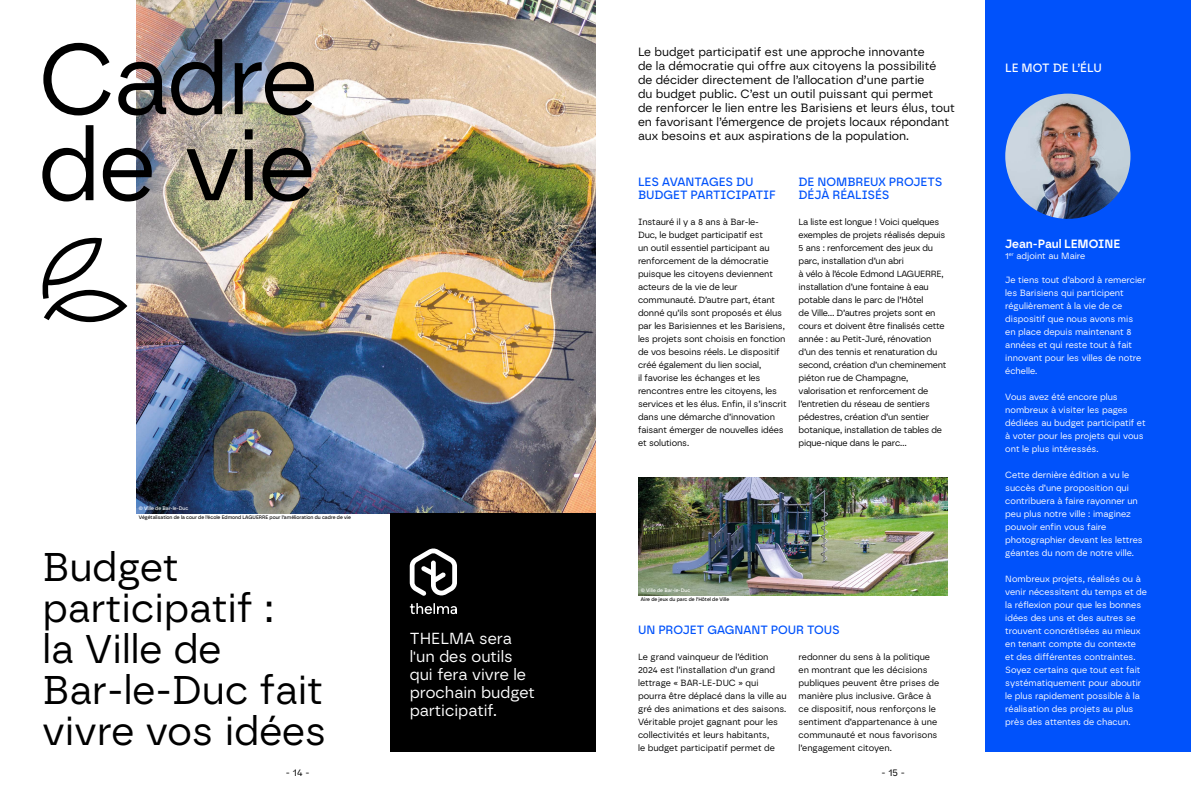
<style>
.page{position:relative;width:1191px;height:794px;background:#fff}
.page>*{position:absolute;margin:0;border:0;box-sizing:border-box;transform-origin:0 0}
.t1{font:100px/86px "Borna";letter-spacing:-.025em;color:#000}
.t2{font:40px/41px "Borna";color:#000}
.t3{font:16px/18px "Borna";color:#fff}
.t4{font:12px/14px "Borna";color:#000}
.t5{font:500 12px/13px "Borna";color:#0052fb}
.t6{font:600 12px "Borna";color:#fff}
.t7{font:500 12px "Borna";color:#fff}
.t8{font:10px "Borna";color:#000}
.t9{font:9px/13px "Borna";letter-spacing:-.01em;color:#000}
.t10{font:9px/13px "Borna";color:#fff}
.t11{font:500 5px "Borna";color:#000}
.t12{font:500 5px "Borna";color:#fff}
</style>
<div class="page">
<img style="left:136px;top:0;width:459px;height:513px">
<img style="left:127px;top:0;width:278px;height:315px">
<img style="left:638px;top:477px;width:309px;height:118px">
<svg style="left:42px;top:237px;width:85px;height:85px"></svg>
<div style="left:986px;top:0;width:205px;height:751px;background:#0052fb"></div>
<img style="left:1005px;top:94px;width:125px;height:125px;border-radius:63px">
<div style="left:390px;top:513px;width:205px;height:238px;background:#000"></div>
<svg style="left:410px;top:548px;width:47px;height:48px"></svg>
<svg style="left:410px;top:603px;width:47px;height:11px"></svg>
<h1 class="t1" style="left:38px;top:35px;width:281px">Cadre de vie</h1>
<p class="t11" style="left:139px;top:340px;width:51px">© Ville de Bar-le-Duc</p>
<p class="t12" style="left:139px;top:505px;width:51px">© Ville de Bar-le-Duc</p>
<p class="t11" style="left:139px;top:514px;width:213px">Végétalisation de la cour de l’école Edmond LAGUERRE pour l’amélioration du cadre de vie</p>
<h2 class="t2" style="left:43px;top:546px;width:285px">Budget participatif :<br>la Ville de<br>Bar-le-Duc fait vivre vos idées</h2>
<h3 class="t3" style="left:410px;top:629px;width:127px">THELMA sera l'un des outils qui fera vivre le prochain budget participatif.</h3>
<p class="t4" style="left:638px;top:45px;width:318px">Le budget participatif est une approche innovante<br>de la démocratie qui offre aux citoyens la possibilité<br>de décider directement de l’allocation d’une partie<br>du budget public. C’est un outil puissant qui permet<br>de renforcer le lien entre les Barisiens et leurs élus, tout en favorisant l’émergence de projets locaux répondant aux besoins et aux aspirations de la population.</p>
<h3 class="t5" style="left:638px;top:175px;width:139px">LES AVANTAGES DU<br>BUDGET PARTICIPATIF</h3>
<p class="t9" style="left:638px;top:215px;width:150px">Instauré il y a 8 ans à Bar-le-<br>Duc, le budget participatif est<br>un outil essentiel participant au renforcement de la démocratie puisque les citoyens deviennent acteurs de la vie de leur communauté. D’autre part, étant donné qu’ils sont proposés et élus par les Barisiennes et les Barisiens, les projets sont choisis en fonction de vos besoins réels. Le dispositif créé également du lien social,<br>il favorise les échanges et les rencontres entre les citoyens, les services et les élus. Enfin, il s’inscrit dans une démarche d’innovation faisant émerger de nouvelles idées et solutions.</p>
<h3 class="t5" style="left:798px;top:175px;width:145px">DE NOMBREUX PROJETS<br>DÉJÀ RÉALISÉS</h3>
<p class="t9" style="left:798px;top:215px;width:149px">La liste est longue ! Voici quelques exemples de projets réalisés depuis 5 ans : renforcement des jeux du parc, installation d’un abri<br>à vélo à l’école Edmond LAGUERRE, installation d’une fontaine à eau potable dans le parc de l’Hôtel<br>de Ville... D’autres projets sont en cours et doivent être finalisés cette année : au Petit-Juré, rénovation d’un des tennis et renaturation du second, création d’un cheminement piéton rue de Champagne, valorisation et renforcement de l’entretien du réseau de sentiers pédestres, création d’un sentier botanique, installation de tables de pique-nique dans le parc...</p>
<p class="t12" style="left:641px;top:587px;width:51px">© Ville de Bar-le-Duc</p>
<p class="t11" style="left:641px;top:596px;width:90px">Aire de jeux du parc de l’Hôtel de Ville</p>
<h3 class="t5" style="left:638px;top:623px;width:203px">UN PROJET GAGNANT POUR TOUS</h3>
<p class="t9" style="left:638px;top:650px;width:150px">Le grand vainqueur de l’édition 2024 est l’installation d’un grand lettrage « BAR-LE-DUC » qui pourra être déplacé dans la ville au gré des animations et des saisons.<br>Véritable projet gagnant pour les collectivités et leurs habitants,<br>le budget participatif permet de</p>
<p class="t9" style="left:798px;top:650px;width:142px">redonner du sens à la politique en montrant que les décisions publiques peuvent être prises de manière plus inclusive. Grâce à ce dispositif, nous renforçons le sentiment d’appartenance à une communauté et nous favorisons l’engagement citoyen.</p>
<p class="t8" style="left:286px;top:766px;width:25px">- 14 -</p>
<p class="t8" style="left:881px;top:766px;width:25px">- 15 -</p>
<h3 class="t7" style="left:1005px;top:61px;width:98px">LE MOT DE L’ÉLU</h3>
<h3 class="t6" style="left:1005px;top:237px;width:117px">Jean-Paul LEMOINE</h3>
<p class="t10" style="left:1005px;top:249px;width:82px">1<sup>er</sup> adjoint au Maire</p>
<p class="t10" style="left:1005px;top:273px;width:142px">Je tiens tout d’abord à remercier les Barisiens qui participent régulièrement à la vie de ce dispositif que nous avons mis en place depuis maintenant 8 années et qui reste tout à fait innovant pour les villes de notre échelle.</p>
<p class="t10" style="left:1005px;top:390px;width:142px">Vous avez été encore plus nombreux à visiter les pages dédiées au budget participatif et à voter pour les projets qui vous ont le plus intéressés.</p>
<p class="t10" style="left:1005px;top:468px;width:139px">Cette dernière édition a vu le succès d’une proposition qui contribuera à faire rayonner un peu plus notre ville : imaginez pouvoir enfin vous faire photographier devant les lettres géantes du nom de notre ville.</p>
<p class="t10" style="left:1005px;top:572px;width:143px">Nombreux projets, réalisés ou à venir nécessitent du temps et de la réflexion pour que les bonnes idées des uns et des autres se trouvent concrétisées au mieux en tenant compte du contexte et des différentes contraintes.<br>Soyez certains que tout est fait systématiquement pour aboutir le plus rapidement possible à la réalisation des projets au plus près des attentes de chacun.</p>
</div>
